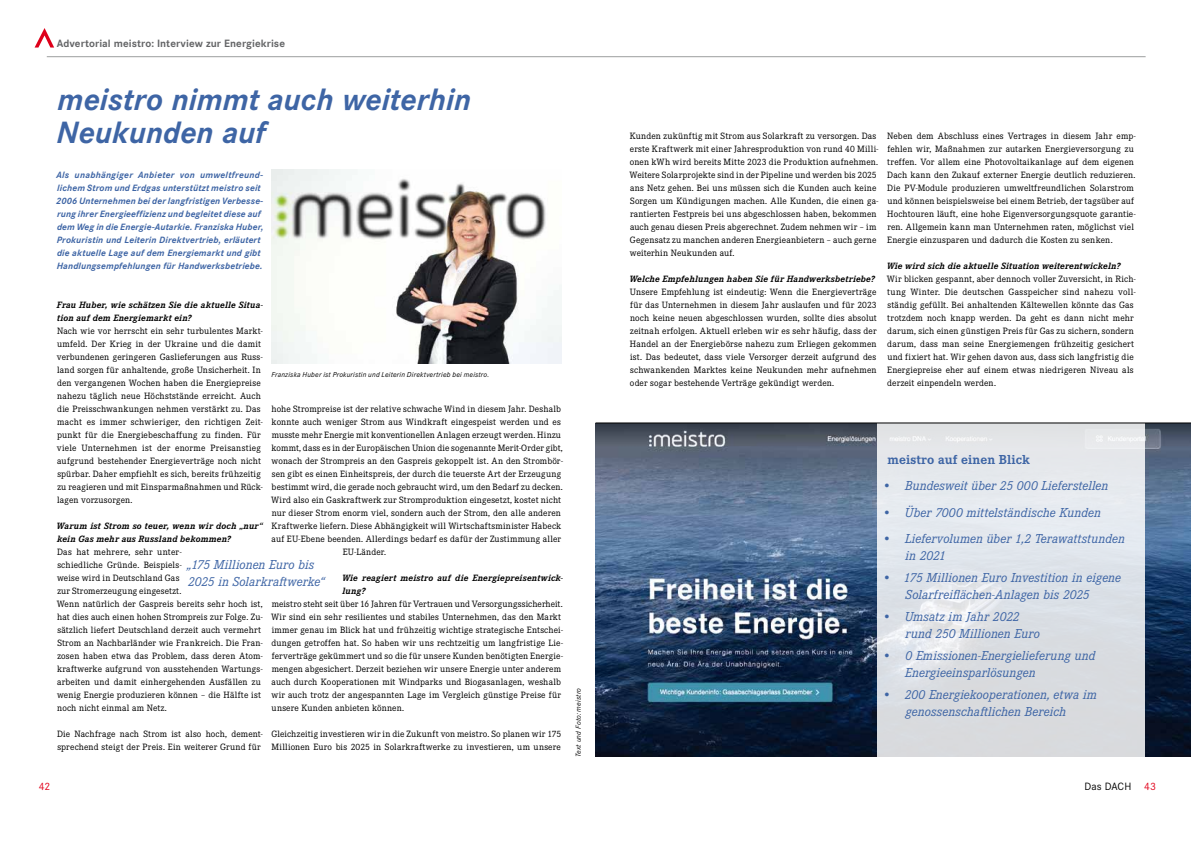
<style>
.page{position:relative;width:1191px;height:842px;background:#fff}
.page>*{position:absolute;margin:0;border:0;box-sizing:border-box;transform-origin:0 0}
.t1{font:italic 700 32px/33px "Corporate S Pro";color:#3e65a5}
.t2{font:italic 13.5px/17px "Corporate E Pro";color:#3e65a5}
.t3{font:700 13.5px "Corporate E Pro";letter-spacing:.005em;color:#3e65a5}
.t4{font:700 11px "Corporate S Pro";letter-spacing:.005em;color:#646567}
.t5{font:11px "Corporate S Pro";letter-spacing:.01em;color:#000}
.t6{font:11px "Corporate S Pro";color:#e2001a}
.t7{font:9.5px/13px "Corporate E Pro";letter-spacing:.02em;color:#000}
.t8{font:italic 700 9.5px/13px "Corporate S Pro";letter-spacing:.015em;color:#3e65a5}
.t9{font:italic 700 9.5px/13px "Corporate E Pro";letter-spacing:.015em;color:#000}
.t10{font:italic 7.5px "Corporate S Pro";letter-spacing:.025em;color:#000}
.s1{color:#e2001a}
</style>
<div class="page">
<img style="left:271px;top:169px;width:291px;height:194px">
<img style="left:595px;top:424px;width:596px;height:333px">
<svg style="left:35px;top:28px;width:19px;height:20px"></svg>
<hr style="left:47px;top:56px;width:1098px;height:1px;background:#9c9e9f">
<div style="left:877px;top:421px;width:267px;height:343px;background:#dfe3e8"></div>
<hr style="left:595px;top:423px;width:596px;height:1px;background:#000">
<p class="t4" style="left:57px;top:35px;width:230px">Advertorial meistro: Interview zur Energiekrise</p>
<h1 class="t1" style="left:57px;top:80px;width:416px">meistro nimmt auch weiterhin<br>Neukunden auf</h1>
<p class="t8" style="left:56px;top:168px;width:209px">Als unabhängiger Anbieter von umweltfreund&shy;lichem Strom und Erdgas unterstützt meistro seit 2006 Unternehmen bei der langfristigen Verbesse&shy;rung ihrer Energieeffizienz und begleitet diese auf dem Weg in die Energie-Autarkie. Franziska Huber, Prokuristin und Leiterin Direktvertrieb, erläutert die aktuelle Lage auf dem Energiemarkt und gibt Handlungsempfehlungen für Handwerksbetriebe.</p>
<p class="t9" style="left:57px;top:298px;width:207px">Frau Huber, wie schätzen Sie die aktuelle Situa&shy;tion auf dem Energiemarkt ein?</p>
<p class="t7" style="left:57px;top:324px;width:207px">Nach wie vor herrscht ein sehr turbulentes Markt&shy;umfeld. Der Krieg in der Ukraine und die damit verbundenen geringeren Gaslieferungen aus Russ&shy;land sorgen für anhaltende, große Unsicherheit. In den vergangenen Wochen haben die Energiepreise nahezu täglich neue Höchststände erreicht. Auch die Preisschwankungen nehmen verstärkt zu. Das macht es immer schwieriger, den richtigen Zeit&shy;punkt für die Energiebeschaffung zu finden. Für viele Unternehmen ist der enorme Preisanstieg aufgrund bestehender Energieverträge noch nicht spürbar. Daher empfiehlt es sich, bereits frühzeitig zu reagieren und mit Einsparmaßnahmen und Rück&shy;lagen vorzusorgen.</p>
<p class="t9" style="left:56px;top:519px;width:208px">Warum ist Strom so teuer, wenn wir doch „nur“ kein Gas mehr aus Russland bekommen?</p>
<p class="t7" style="left:57px;top:545px;width:207px">Das hat mehrere, sehr unter-<br>schiedliche Gründe. Beispiels-<br>weise wird in Deutschland Gas<br>zur Stromerzeugung eingesetzt.<br>Wenn natürlich der Gaspreis bereits sehr hoch ist, hat dies auch einen hohen Strompreis zur Folge. Zu&shy;sätzlich liefert Deutschland derzeit auch vermehrt Strom an Nachbarländer wie Frankreich. Die Fran&shy;zosen haben etwa das Problem, dass deren Atom&shy;kraftwerke aufgrund von ausstehenden Wartungs&shy;arbeiten und damit einhergehenden Ausfällen zu wenig Energie produzieren können – die Hälfte ist noch nicht einmal am Netz.</p>
<p class="t7" style="left:57px;top:727px;width:207px">Die Nachfrage nach Strom ist also hoch, dement&shy;sprechend steigt der Preis. Ein weiterer Grund für</p>
<p class="t10" style="left:271px;top:369px;width:219px">Franziska Huber ist Prokuristin und Leiterin Direktvertrieb bei meistro.</p>
<p class="t7" style="left:271px;top:402px;width:291px">hohe Strompreise ist der relative schwache Wind in diesem Jahr. Deshalb</p>
<p class="t7" style="left:271px;top:415px;width:291px">konnte auch weniger Strom aus Windkraft eingespeist werden und es</p>
<p class="t7" style="left:272px;top:428px;width:291px">musste mehr Energie mit konventionellen Anlagen erzeugt werden. Hinzu</p>
<p class="t7" style="left:271px;top:441px;width:293px">kommt, dass es in der Europäischen Union die sogenannte Merit-Order gibt,</p>
<p class="t7" style="left:271px;top:454px;width:293px">wonach der Strompreis an den Gaspreis gekoppelt ist. An den Strombör-</p>
<p class="t7" style="left:272px;top:467px;width:291px">sen gibt es einen Einheitspreis, der durch die teuerste Art der Erzeugung</p>
<p class="t7" style="left:272px;top:480px;width:292px">bestimmt wird, die gerade noch gebraucht wird, um den Bedarf zu decken.</p>
<p class="t7" style="left:271px;top:493px;width:291px">Wird also ein Gaskraftwerk zur Stromproduktion eingesetzt, kostet nicht</p>
<p class="t7" style="left:272px;top:506px;width:291px">nur dieser Strom enorm viel, sondern auch der Strom, den alle anderen</p>
<p class="t7" style="left:271px;top:519px;width:291px">Kraftwerke liefern. Diese Abhängigkeit will Wirtschaftsminister Habeck</p>
<p class="t7" style="left:272px;top:532px;width:291px">auf EU-Ebene beenden. Allerdings bedarf es dafür der Zustimmung aller</p>
<p class="t7" style="left:343px;top:545px;width:45px">EU-Länder.</p>
<p class="t9" style="left:342px;top:571px;width:222px">Wie reagiert meistro auf die Energiepreisentwick&shy;lung?</p>
<p class="t7" style="left:271px;top:597px;width:293px">meistro steht seit über 16 Jahren für Vertrauen und Versorgungssicherheit.<br>Wir sind ein sehr resilientes und stabiles Unternehmen, das den Markt immer genau im Blick hat und frühzeitig wichtige strategische Entschei&shy;dungen getroffen hat. So haben wir uns rechtzeitig um langfristige Lie&shy;ferverträge gekümmert und so die für unsere Kunden benötigten Energie&shy;mengen abgesichert. Derzeit beziehen wir unsere Energie unter anderem auch durch Kooperationen mit Windparks und Biogasanlagen, weshalb wir auch trotz der angespannten Lage im Vergleich günstige Preise für unsere Kunden anbieten können.</p>
<p class="t7" style="left:271px;top:727px;width:291px">Gleichzeitig investieren wir in die Zukunft von meistro. So planen wir 175<br>Millionen Euro bis 2025 in Solarkraftwerke zu investieren, um unsere</p>
<h2 class="t2" style="left:187px;top:554px;width:139px">„175 Millionen Euro bis<br>2025 in Solarkraftwerke“</h2>
<p class="t10" style="left:573px;top:757px;width:71px;rotate:-90deg">Text und Foto: meistro</p>
<p class="t7" style="left:629px;top:129px;width:250px">Kunden zukünftig mit Strom aus Solarkraft zu versorgen. Das erste Kraftwerk mit einer Jahresproduktion von rund 40 Milli&shy;onen kWh wird bereits Mitte 2023 die Produktion aufnehmen.<br>Weitere Solarprojekte sind in der Pipeline und werden bis 2025 ans Netz gehen. Bei uns müssen sich die Kunden auch keine Sorgen um Kündigungen machen. Alle Kunden, die einen ga&shy;rantierten Festpreis bei uns abgeschlossen haben, bekommen auch genau diesen Preis abgerechnet. Zudem nehmen wir – im Gegensatz zu manchen anderen Energieanbietern – auch gerne weiterhin Neukunden auf.</p>
<p class="t9" style="left:629px;top:272px;width:247px">Welche Empfehlungen haben Sie für Handwerksbetriebe?</p>
<p class="t7" style="left:630px;top:285px;width:248px;text-align:justify">Unsere Empfehlung ist eindeutig: Wenn die Energieverträge für das Unternehmen in diesem Jahr auslaufen und für 2023 noch keine neuen abgeschlossen wurden, sollte dies absolut zeitnah erfolgen. Aktuell erleben wir es sehr häufig, dass der Handel an der Energiebörse nahezu zum Erliegen gekommen ist. Das bedeutet, dass viele Versorger derzeit aufgrund des schwankenden Marktes keine Neukunden mehr aufnehmen oder sogar bestehende Verträge gekündigt werden.</p>
<p class="t7" style="left:887px;top:129px;width:250px">Neben dem Abschluss eines Vertrages in diesem Jahr emp&shy;fehlen wir, Maßnahmen zur autarken Energieversorgung zu treffen. Vor allem eine Photovoltaikanlage auf dem eigenen Dach kann den Zukauf externer Energie deutlich reduzieren.<br>Die PV-Module produzieren umweltfreundlichen Solarstrom und können beispielsweise bei einem Betrieb, der tagsüber auf Hochtouren läuft, eine hohe Eigenversorgungsquote garantie&shy;ren. Allgemein kann man Unternehmen raten, möglichst viel Energie einzusparen und dadurch die Kosten zu senken.</p>
<p class="t9" style="left:886px;top:259px;width:235px">Wie wird sich die aktuelle Situation weiterentwickeln?</p>
<p class="t7" style="left:887px;top:272px;width:250px">Wir blicken gespannt, aber dennoch voller Zuversicht, in Rich&shy;tung Winter. Die deutschen Gasspeicher sind nahezu voll&shy;ständig gefüllt. Bei anhaltenden Kältewellen könnte das Gas trotzdem noch knapp werden. Da geht es dann nicht mehr darum, sich einen günstigen Preis für Gas zu sichern, sondern darum, dass man seine Energiemengen frühzeitig gesichert und fixiert hat. Wir gehen davon aus, dass sich langfristig die Energiepreise eher auf einem etwas niedrigeren Niveau als derzeit einpendeln werden.</p>
<h2 class="t3" style="left:887px;top:450px;width:144px">meistro auf einen Blick</h2>
<h2 class="t2" style="left:882px;top:477px;width:228px">• Bundesweit über 25 000 Lieferstellen</h2>
<h2 class="t2" style="left:882px;top:503px;width:221px">• Über 7000 mittelständische Kunden</h2>
<h2 class="t2" style="left:905px;top:529px;width:221px;text-indent:-23px">• Liefervolumen über 1,2 Terawattstunden in 2021</h2>
<h2 class="t2" style="left:882px;top:568px;width:240px;text-align:center">• 175 Millionen Euro Investition in eigene<br>Solarfreiflächen-Anlagen bis 2025</h2>
<h2 class="t2" style="left:905px;top:607px;width:136px;text-indent:-23px">• Umsatz im Jahr 2022 rund 250 Millionen Euro</h2>
<h2 class="t2" style="left:905px;top:646px;width:192px;text-indent:-23px">• 0 Emissionen-Energielieferung und<br>Energieeinsparlösungen</h2>
<h2 class="t2" style="left:882px;top:685px;width:216px;text-align:center">• 200 Energiekooperationen, etwa im genossenschaftlichen Bereich</h2>
<p class="t6" style="left:39px;top:778px;width:13px">42</p>
<p class="t5" style="left:1084px;top:778px;width:73px">Das DACH <span class="s1">43</span></p>
</div>
